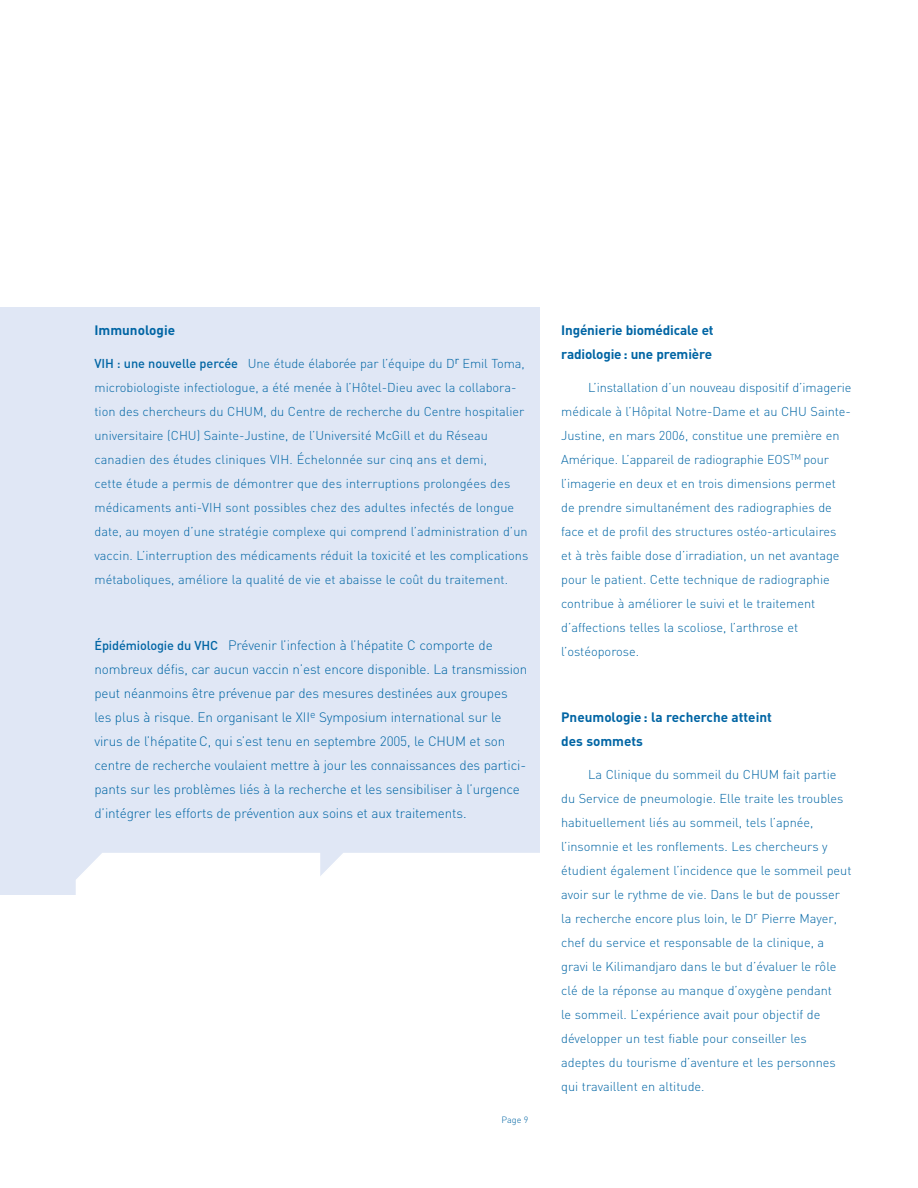
<style>
.page{position:relative;width:918px;height:1188px;background:#fff}
.page>*{position:absolute;margin:0;border:0;box-sizing:border-box;transform-origin:0 0}
.t1{font:300 13.5px/24px "DIN";letter-spacing:-.01em;color:#0065a4}
.t2{font:700 13.5px/24px "DIN";letter-spacing:-.01em;color:#0065a4}
.t3{font:300 12.75px/24px "DIN";color:#0065a4}
.t4{font:300 9px "DIN";color:#0065a4}
.s1{font-weight:500}
.s2{font-weight:500;font-size:12.75px}
</style>
<div class="page">
<div style="left:0;top:307px;width:539px;height:588px;background:#e0e7f5"></div>
<div style="left:76px;top:852px;width:464px;height:43px;background:#fff"></div>
<p class="t2" style="left:94px;top:319px;width:82px">Immunologie</p>
<p class="t3" style="left:94px;top:353px;width:435px"><span class="s1">VIH : une nouvelle percée</span> Une étude élaborée par l’équipe du D<sup>r</sup> Emil Toma, microbiologiste infectiologue, a été menée à l’Hôtel-Dieu avec la collabora&shy;tion des chercheurs du CHUM, du Centre de recherche du Centre hospitalier universitaire (CHU) Sainte-Justine, de l’Université McGill et du Réseau canadien des études cliniques VIH. Échelonnée sur cinq ans et demi,<br>cette étude a permis de démontrer que des interruptions prolongées des médicaments anti-VIH sont possibles chez des adultes infectés de longue date, au moyen d’une stratégie complexe qui comprend l’administration d’un vaccin. L’interruption des médicaments réduit la toxicité et les complications métaboliques, améliore la qualité de vie et abaisse le coût du traitement.</p>
<p class="t1" style="left:94px;top:635px;width:434px"><span class="s2">Épidémiologie du VHC</span> Prévenir l’infection à l’hépatite C comporte de nombreux défis, car aucun vaccin n’est encore disponible. La transmission peut néanmoins être prévenue par des mesures destinées aux groupes les plus à risque. En organisant le XII<sup>e</sup> Symposium international sur le virus de l’hépatite C, qui s’est tenu en septembre 2005, le CHUM et son centre de recherche voulaient mettre à jour les connaissances des partici&shy;pants sur les problèmes liés à la recherche et les sensibiliser à l’urgence d’intégrer les efforts de prévention aux soins et aux traitements.</p>
<p class="t4" style="left:502px;top:1117px;width:29px">Page 9</p>
<p class="t2" style="left:561px;top:319px;width:154px">Ingénierie biomédicale et radiologie : une première</p>
<p class="t3" style="left:561px;top:377px;width:292px;text-indent:27px">L’installation d’un nouveau dispositif d’imagerie médicale à l’Hôpital Notre-Dame et au CHU Sainte-Justine, en mars 2006, constitue une première en Amérique. L’appareil de radiographie EOS<sup>TM</sup> pour l’imagerie en deux et en trois dimensions permet de prendre simultanément des radiographies de face et de profil des structures ostéo-articulaires<br>et à très faible dose d’irradiation, un net avantage pour le patient. Cette technique de radiographie contribue à améliorer le suivi et le traitement d’affections telles la scoliose, l’arthrose et l’ostéoporose.</p>
<p class="t2" style="left:561px;top:706px;width:212px">Pneumologie : la recherche atteint des sommets</p>
<p class="t3" style="left:561px;top:764px;width:292px;text-indent:27px">La Clinique du sommeil du CHUM fait partie du Service de pneumologie. Elle traite les troubles habituellement liés au sommeil, tels l’apnée, l’insomnie et les ronflements. Les chercheurs y étudient également l’incidence que le sommeil peut avoir sur le rythme de vie. Dans le but de pousser la recherche encore plus loin, le D<sup>r</sup> Pierre Mayer, chef du service et responsable de la clinique, a gravi le Kilimandjaro dans le but d’évaluer le rôle clé de la réponse au manque d’oxygène pendant<br>le sommeil. L’expérience avait pour objectif de développer un test fiable pour conseiller les adeptes du tourisme d’aventure et les personnes qui travaillent en altitude.</p>
</div>
